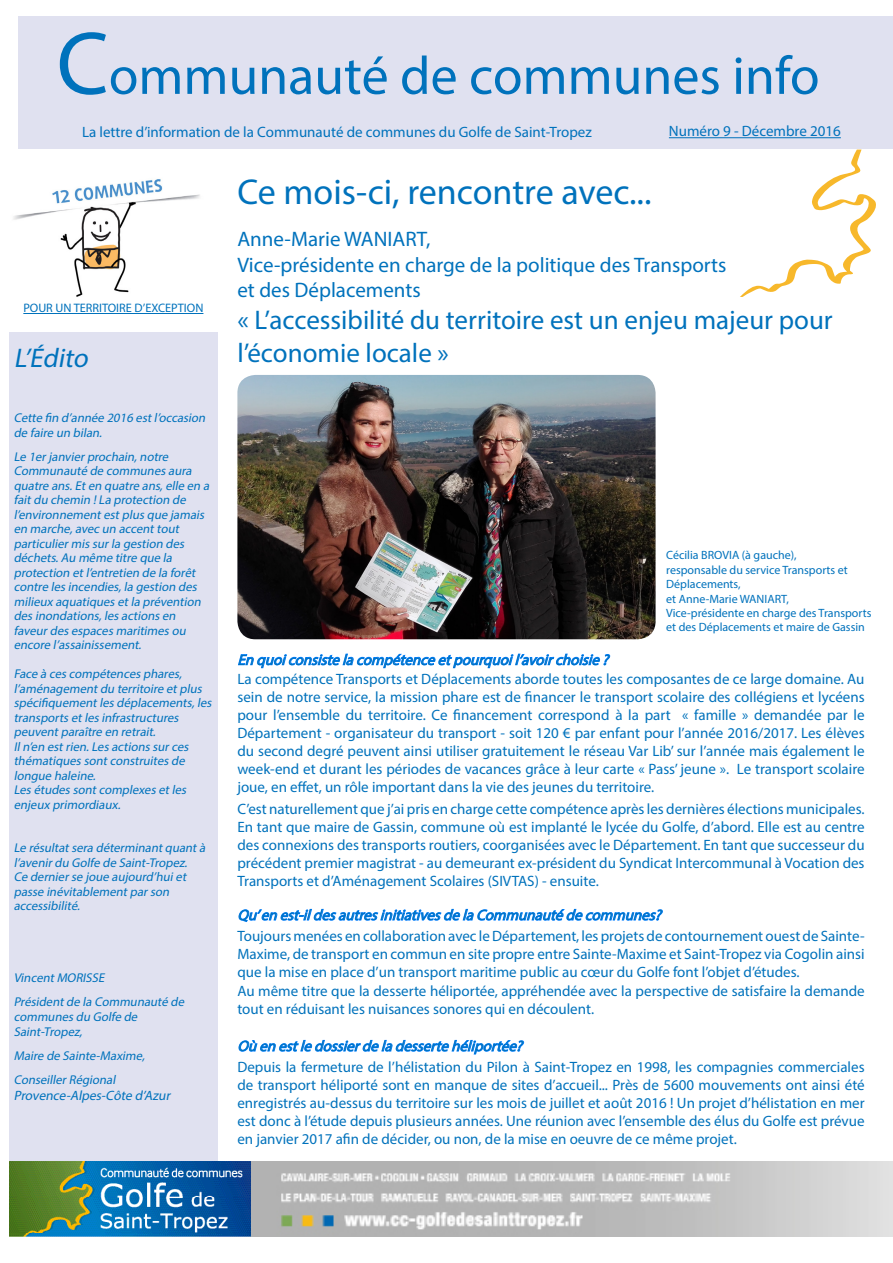
<style>
.page{position:relative;width:893px;height:1263px;background:#fff}
.page>*{position:absolute;margin:0;border:0;box-sizing:border-box;transform-origin:0 0}
.t1{font:54px "Myriad Pro";color:#0072bc}
.t2{font:36px "Myriad Pro";color:#0072bc}
.t3{font:27px/32.4px "Myriad Pro";color:#0072bc}
.t4{font:italic 27px "Myriad Pro";color:#0072bc}
.t5{font:21px "Myriad Pro";color:#0072bc}
.t6{font:15px/18px "Myriad Pro";color:#0072bc;text-align:justify}
.t7{font:italic 15px "Myriad Pro";color:#0072bc}
.t8{font:italic 13.5px "Myriad Pro";color:#0072bc}
.t9{font:italic 12.75px/15.3px "Myriad Pro";color:#0072bc}
.t10{font:12.3px "Myriad Pro";color:#0072bc}
.t11{font:12px/14.4px "Myriad Pro";color:#0072bc}
.s1{font-size:90px}
</style>
<div class="page">
<div style="left:18px;top:17px;width:875px;height:132px;background:#e0e1f0"></div>
<div style="left:9px;top:332px;width:209px;height:886px;background:#e0e1f0"></div>
<svg style="left:740px;top:150px;width:136px;height:147px"></svg>
<img style="left:9px;top:1161px;width:884px;height:75px">
<hr style="left:669px;top:137px;width:172px;height:1px;background:#0072bc">
<img style="left:13px;top:179px;width:187px;height:118px">
<hr style="left:23px;top:313px;width:180px;height:1px;background:#0072bc">
<svg style="left:238px;top:653px;width:373px;height:16px"></svg>
<svg style="left:238px;top:908px;width:425px;height:14px"></svg>
<svg style="left:238px;top:1039px;width:287px;height:16px"></svg>
<img style="left:237px;top:375px;width:419px;height:264px">
<p class="t1" style="left:57px;top:42px;width:764px"><span class="s1">C</span>ommunauté de communes info</p>
<p class="t6" style="left:82px;top:123px;width:511px">La lettre d’information de la Communauté de communes du Golfe de Saint-Tropez</p>
<p class="t6" style="left:669px;top:122px;width:173px">Numéro 9 - Décembre 2016</p>
<p class="t10" style="left:23px;top:301px;width:182px">POUR UN TERRITOIRE D’EXCEPTION</p>
<p class="t4" style="left:14px;top:341px;width:81px">L’Édito</p>
<p class="t9" style="left:14px;top:409px;width:196px">Cette fin d’année 2016 estl’occasion de faire un bilan.</p>
<p class="t9" style="left:14px;top:448px;width:159px">Le 1erjanvierprochain,notre</p>
<p class="t9" style="left:14px;top:463px;width:182px">Communauté de communes aura</p>
<p class="t9" style="left:14px;top:478px;width:200px">quatre ans.Eten quatre ans,elle en a</p>
<p class="t9" style="left:14px;top:492px;width:176px">faitdu chemin !La protection de</p>
<p class="t9" style="left:14px;top:507px;width:195px">l’environnementestplus que jamais</p>
<p class="t9" style="left:14px;top:521px;width:169px">en marche,avec un accenttout</p>
<p class="t9" style="left:14px;top:536px;width:175px">particuliermis surla gestion des</p>
<p class="t9" style="left:14px;top:550px;width:163px">déchets.Au même titre que la</p>
<p class="t9" style="left:14px;top:565px;width:186px">protection etl’entretien de la forêt</p>
<p class="t9" style="left:14px;top:579px;width:187px">contre les incendies,la gestion des</p>
<p class="t9" style="left:14px;top:594px;width:191px">milieux aquatiques etla prévention</p>
<p class="t9" style="left:14px;top:608px;width:166px">des inondations,les actions en</p>
<p class="t9" style="left:14px;top:623px;width:176px">faveurdes espaces maritimes ou</p>
<p class="t9" style="left:14px;top:637px;width:132px">encore l’assainissement.</p>
<p class="t9" style="left:14px;top:666px;width:172px">Face à ces compétences phares,</p>
<p class="t9" style="left:14px;top:681px;width:192px">l’aménagementdu territoire etplus</p>
<p class="t9" style="left:14px;top:695px;width:202px">spécifiquementles déplacements,les</p>
<p class="t9" style="left:14px;top:710px;width:169px">transports etles infrastructures</p>
<p class="t9" style="left:14px;top:724px;width:146px">peuventparaître en retrait.</p>
<p class="t9" style="left:14px;top:739px;width:179px">Iln’en estrien.Les actions surces</p>
<p class="t9" style="left:14px;top:753px;width:175px">thématiques sontconstruites de</p>
<p class="t9" style="left:14px;top:768px;width:86px">longue haleine.</p>
<p class="t9" style="left:14px;top:782px;width:177px">Les études sontcomplexes etles</p>
<p class="t9" style="left:14px;top:797px;width:111px">enjeux primordiaux.</p>
<p class="t9" style="left:14px;top:840px;width:196px">Le résultatsera déterminantquantà</p>
<p class="t9" style="left:14px;top:855px;width:178px">l’avenirdu Golfe de Saint-Tropez.</p>
<p class="t9" style="left:14px;top:869px;width:177px">Ce dernierse joue aujourd’huiet</p>
<p class="t9" style="left:14px;top:884px;width:160px">passe inévitablementparson</p>
<p class="t9" style="left:14px;top:898px;width:70px">accessibilité.</p>
<p class="t9" style="left:14px;top:970px;width:95px">VincentMORISSE</p>
<p class="t9" style="left:14px;top:993px;width:175px">Présidentde la Communauté de</p>
<p class="t9" style="left:14px;top:1009px;width:128px">communes du Golfe de</p>
<p class="t9" style="left:14px;top:1024px;width:73px">Saint-Tropez,</p>
<p class="t9" style="left:14px;top:1048px;width:135px">Maire de Sainte-Maxime,</p>
<p class="t9" style="left:14px;top:1072px;width:106px">ConseillerRégional</p>
<p class="t8" style="left:14px;top:1087px;width:161px">Provence-Alpes-Côte d’Azur</p>
<p class="t2" style="left:237px;top:170px;width:416px">Ce mois-ci, rencontre avec...</p>
<p class="t5" style="left:237px;top:226px;width:194px">Anne-Marie WANIART,</p>
<p class="t5" style="left:237px;top:252px;width:491px">Vice-présidente en charge de la politique des Transports</p>
<p class="t5" style="left:237px;top:277px;width:185px">et des Déplacements</p>
<p class="t3" style="left:237px;top:303px;width:597px">« L’accessibilité du territoire est un enjeu majeur pour l’économie locale »</p>
<p class="t11" style="left:666px;top:548px;width:132px">Cécilia BROVIA (à gauche),</p>
<p class="t11" style="left:666px;top:562px;width:183px">responsable du service Transports et<br>Déplacements,</p>
<p class="t11" style="left:666px;top:591px;width:124px">et Anne-Marie WANIART,</p>
<p class="t11" style="left:666px;top:606px;width:207px">Vice-présidente en charge des Transports et des Déplacements et maire de Gassin</p>
<p class="t7" style="left:237px;top:650px;width:377px">Enquoiconsistelacompétenceetpourquoil’avoirchoisie?</p>
<p class="t6" style="left:237px;top:670px;width:629px">La compétence Transports et Déplacements aborde toutes les composantes de ce large domaine. Au sein de notre service, la mission phare est de financer le transport scolaire des collégiens et lycéens pour l’ensemble du territoire. Ce financement correspond à la part « famille » demandée par le Département - organisateur du transport - soit 120 € par enfant pour l’année 2016/2017. Les élèves du second degré peuvent ainsi utiliser gratuitement le réseau Var Lib’ sur l’année mais également le week-end et durant les périodes de vacances grâce à leur carte « Pass’ jeune ». Le transport scolaire joue, en effet, un rôle important dans la vie des jeunes du territoire.</p>
<p class="t6" style="left:237px;top:800px;width:629px">C’est naturellement que j’ai pris en charge cette compétence après les dernières élections municipales.</p>
<p class="t6" style="left:237px;top:818px;width:629px">En tant que maire de Gassin, commune où est implanté le lycée du Golfe, d’abord. Elle est au centre des connexions des transports routiers, coorganisées avec le Département. En tant que successeur du précédent premier magistrat - au demeurant ex-président du Syndicat Intercommunal à Vocation des Transports et d’Aménagement Scolaires (SIVTAS) - ensuite.</p>
<p class="t7" style="left:237px;top:906px;width:430px">Qu’enest-ildesautresinitiativesdelaCommunautédecommunes?</p>
<p class="t6" style="left:237px;top:926px;width:629px">Toujours menées en collaboration avec le Département, les projets de contournement ouest de Sainte-Maxime, de transport en commun en site propre entre Sainte-Maxime et Saint-Tropez via Cogolin ainsi que la mise en place d’un transport maritime public au cœur du Golfe font l’objet d’études.</p>
<p class="t6" style="left:237px;top:982px;width:629px">Au même titre que la desserte héliportée, appréhendée avec la perspective de satisfaire la demande tout en réduisant les nuisances sonores qui en découlent.</p>
<p class="t7" style="left:237px;top:1037px;width:291px">Oùenestledossierdeladessertehéliportée?</p>
<p class="t6" style="left:237px;top:1057px;width:629px">Depuis la fermeture de l’hélistation du Pilon à Saint-Tropez en 1998, les compagnies commerciales de transport héliporté sont en manque de sites d’accueil... Près de 5600 mouvements ont ainsi été enregistrés au-dessus du territoire sur les mois de juillet et août 2016 ! Un projet d’hélistation en mer est donc à l’étude depuis plusieurs années. Une réunion avec l’ensemble des élus du Golfe est prévue en janvier 2017 afin de décider, ou non, de la mise en oeuvre de ce même projet.</p>
</div>
